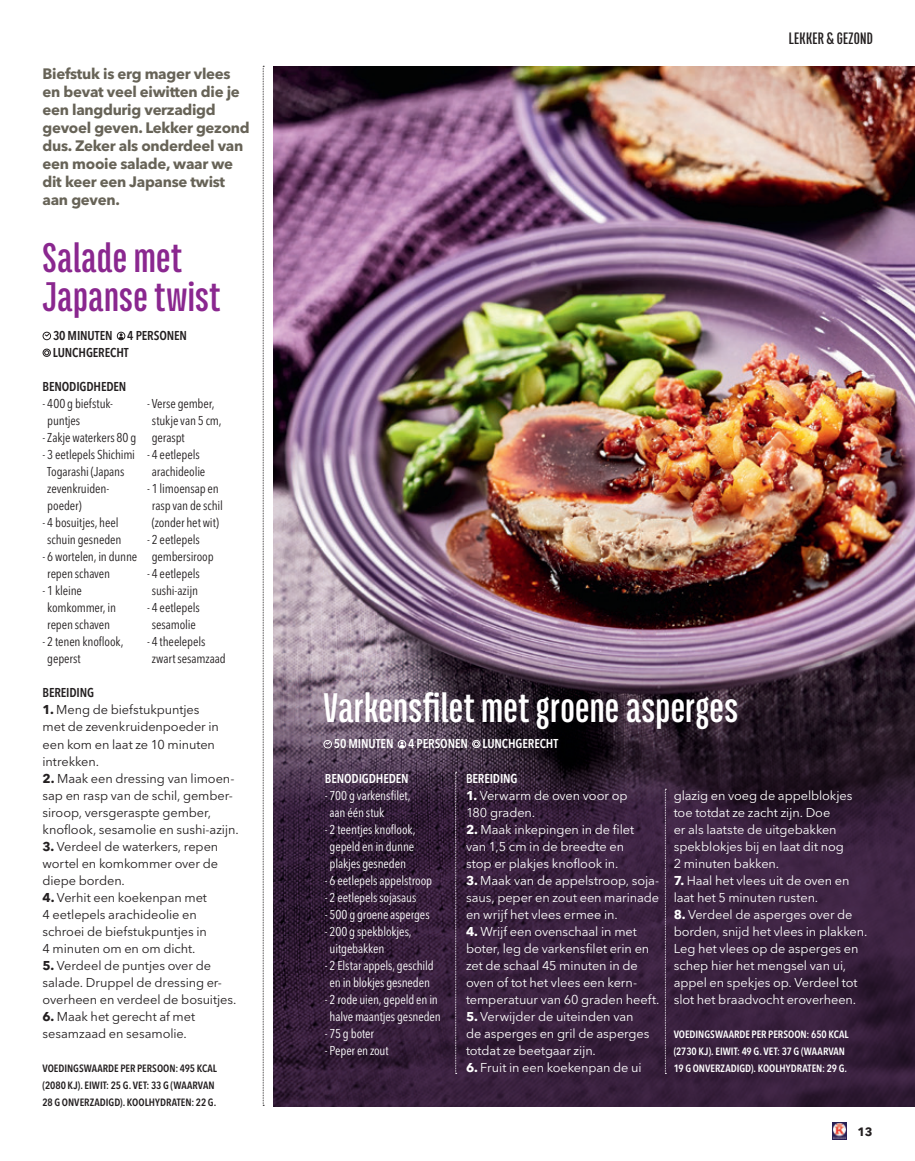
<style>
.page{position:relative;width:915px;height:1161px;background:#fff}
.page>*{position:absolute;margin:0;border:0;box-sizing:border-box;transform-origin:0 0}
.t1{font:700 45px "Titular";letter-spacing:.005em;color:#fff}
.t2{font:700 45px/39px "Titular";letter-spacing:.01em;color:#8a278f}
.t3{font:700 18px "Titular";letter-spacing:.015em;color:#231f20}
.t4{font:700 15px/18px "Avenir Next LT Pro";letter-spacing:-.02em;color:#676357}
.t5{font:12.75px/17px "Avenir Next LT Pro";letter-spacing:-.005em;color:#fff}
.t6{font:12.75px/17px "Avenir Next LT Pro";letter-spacing:-.005em;color:#231f20}
.t7{font:condensed 12.75px/17px "Avenir Next LT Pro";letter-spacing:-.01em;color:#231f20}
.t8{font:condensed 12.75px/17px "Avenir Next LT Pro";letter-spacing:-.01em;color:#fff;text-align:center}
.t9{font:600 condensed 12.75px/17px "Avenir Next LT Pro";letter-spacing:-.01em;color:#231f20}
.t10{font:600 condensed 12.75px "Avenir Next LT Pro";letter-spacing:-.01em;color:#fff}
.t11{font:700 12px "Avenir Next LT Pro";color:#231f20}
.t12{font:600 condensed 10.5px/17px "Avenir Next LT Pro";color:#231f20}
.t13{font:600 condensed 10.5px/17px "Avenir Next LT Pro";color:#fff}
.s1{font-weight:700}
</style>
<div class="page">
<img style="left:832px;top:1123px;width:14px;height:17px">
<img style="left:273px;top:67px;width:641px;height:585px">
<svg style="left:273px;top:652px;width:641px;height:455px;background:#3c263f"></svg>
<div style="left:43px;top:332px;width:8px;height:8px;border:1px solid #231f20;border-radius:50%"></div>
<svg style="left:44px;top:333px;width:6px;height:4px"></svg>
<div style="left:117px;top:332px;width:8px;height:8px;border:1px solid #231f20;border-radius:50%"></div>
<svg style="left:119px;top:333px;width:4px;height:7px"></svg>
<div style="left:43px;top:349px;width:8px;height:8px;border:1px solid #231f20;border-radius:50%"></div>
<svg style="left:44px;top:350px;width:5px;height:5px"></svg>
<div style="left:323px;top:740px;width:9px;height:8px;border:1px solid #fff;border-radius:50%"></div>
<svg style="left:324px;top:741px;width:7px;height:4px"></svg>
<div style="left:397px;top:740px;width:9px;height:8px;border:1px solid #fff;border-radius:50%"></div>
<svg style="left:399px;top:741px;width:5px;height:7px"></svg>
<div style="left:472px;top:740px;width:8px;height:8px;border:1px solid #fff;border-radius:50%"></div>
<svg style="left:474px;top:741px;width:4px;height:5px"></svg>
<svg style="left:263px;top:66px;width:1px;height:1040px"></svg>
<svg style="left:455px;top:772px;width:1px;height:302px"></svg>
<svg style="left:664px;top:789px;width:2px;height:285px"></svg>
<p class="t4" style="left:43px;top:64px;width:208px">Biefstuk is erg mager vlees en bevat veel eiwitten die je een langdurig verzadigd gevoel geven. Lekker gezond dus. Zeker als onderdeel van een mooie salade, waar we dit keer een Japanse twist aan geven.</p>
<h1 class="t2" style="left:43px;top:238px;width:179px">Salade met<br>Japanse twist</h1>
<p class="t9" style="left:53px;top:327px;width:136px">30 MINUTEN 4 PERSONEN<br>LUNCHGERECHT</p>
<p class="t9" style="left:43px;top:378px;width:85px">BENODIGDHEDEN</p>
<p class="t7" style="left:47px;top:395px;width:67px;text-indent:-5px">- 400 g biefstuk&shy;puntjes</p>
<p class="t7" style="left:43px;top:429px;width:95px">- Zakje waterkers 80 g</p>
<p class="t7" style="left:47px;top:446px;width:89px;text-indent:-5px">- 3 eetlepels Shichimi<br>Togarashi (Japans zevenkruiden&shy;poeder)</p>
<p class="t7" style="left:43px;top:514px;width:80px;text-align:center">- 4 bosuitjes, heel schuin gesneden</p>
<p class="t7" style="left:47px;top:548px;width:91px;text-indent:-5px">- 6 wortelen, in dunne repen schaven</p>
<p class="t7" style="left:47px;top:582px;width:70px;text-indent:-5px">- 1 kleine komkommer, in repen schaven</p>
<p class="t7" style="left:47px;top:633px;width:78px;text-indent:-5px">- 2 tenen knoflook, geperst</p>
<p class="t7" style="left:152px;top:395px;width:71px;text-indent:-5px">- Verse gember, stukje van 5 cm, geraspt</p>
<p class="t7" style="left:147px;top:446px;width:60px;text-align:center">- 4 eetlepels arachideolie</p>
<p class="t7" style="left:147px;top:480px;width:77px;text-align:center">- 1 limoensap en rasp van de schil (zonder het wit)</p>
<p class="t7" style="left:152px;top:531px;width:63px;text-indent:-5px">- 2 eetlepels gembersiroop</p>
<p class="t7" style="left:147px;top:565px;width:54px;text-align:center">- 4 eetlepels sushi-azijn</p>
<p class="t7" style="left:147px;top:599px;width:54px;text-align:center">- 4 eetlepels sesamolie</p>
<p class="t7" style="left:152px;top:633px;width:75px;text-indent:-5px">- 4 theelepels zwart sesamzaad</p>
<p class="t9" style="left:43px;top:684px;width:53px">BEREIDING</p>
<p class="t6" style="left:43px;top:701px;width:178px"><span class="s1">1.</span> Meng de biefstukpuntjes met de zevenkruidenpoeder in een kom en laat ze 10 minuten intrekken.</p>
<p class="t6" style="left:43px;top:769px;width:198px"><span class="s1">2.</span> Maak een dressing van limoen&shy;sap en rasp van de schil, gember&shy;siroop, versgeraspte gember, knoflook, sesamolie en sushi-azijn.</p>
<p class="t6" style="left:43px;top:837px;width:177px;text-align:justify"><span class="s1">3.</span> Verdeel de waterkers, repen wortel en komkommer over de diepe borden.</p>
<p class="t6" style="left:43px;top:888px;width:166px"><span class="s1">4.</span> Verhit een koekenpan met<br>4 eetlepels arachideolie en schroei de biefstukpuntjes in<br>4 minuten om en om dicht.</p>
<p class="t6" style="left:43px;top:957px;width:195px"><span class="s1">5.</span> Verdeel de puntjes over de salade. Druppel de dressing er&shy;overheen en verdeel de bosuitjes.</p>
<p class="t6" style="left:43px;top:1008px;width:154px"><span class="s1">6.</span> Maak het gerecht af met sesamzaad en sesamolie.</p>
<p class="t12" style="left:43px;top:1059px;width:176px">VOEDINGSWAARDE PER PERSOON: 495 KCAL (2080 KJ). EIWIT: 25 G. VET: 33 G (WAARVAN<br>28 G ONVERZADIGD). KOOLHYDRATEN: 22 G.</p>
<h2 class="t3" style="left:788px;top:29px;width:86px">LEKKER &amp; GEZOND</h2>
<h1 class="t1" style="left:323px;top:685px;width:416px">Varkensfilet met groene asperges</h1>
<p class="t10" style="left:334px;top:736px;width:226px">50 MINUTEN 4 PERSONEN LUNCHGERECHT</p>
<p class="t10" style="left:325px;top:770px;width:85px">BENODIGDHEDEN</p>
<p class="t8" style="left:329px;top:786px;width:82px;text-align:left;text-indent:-5px">- 700 g varkensfilet, aan één stuk</p>
<p class="t8" style="left:325px;top:820px;width:92px">- 2 teentjes knoflook, gepeld en in dunne plakjes gesneden</p>
<p class="t8" style="left:325px;top:871px;width:109px">- 6 eetlepels appelstroop</p>
<p class="t8" style="left:325px;top:888px;width:93px">- 2 eetlepels sojasaus</p>
<p class="t8" style="left:325px;top:905px;width:106px">- 500 g groene asperges</p>
<p class="t8" style="left:329px;top:922px;width:84px;text-align:left;text-indent:-5px">- 200 g spekblokjes, uitgebakken</p>
<p class="t8" style="left:325px;top:956px;width:110px">- 2 Elstar appels, geschild en in blokjes gesneden</p>
<p class="t8" style="left:325px;top:990px;width:117px">- 2 rode uien, gepeld en in halve maantjes gesneden</p>
<p class="t8" style="left:325px;top:1024px;width:51px">- 75 g boter</p>
<p class="t8" style="left:325px;top:1042px;width:65px">- Peper en zout</p>
<p class="t10" style="left:466px;top:770px;width:53px">BEREIDING</p>
<p class="t5" style="left:466px;top:786px;width:163px"><span class="s1">1.</span> Verwarm de oven voor op<br>180 graden.</p>
<p class="t5" style="left:466px;top:820px;width:169px"><span class="s1">2.</span> Maak inkepingen in de filet van 1,5 cm in de breedte en stop er plakjes knoflook in.</p>
<p class="t5" style="left:466px;top:871px;width:194px;text-align:justify"><span class="s1">3.</span> Maak van de appelstroop, soja&shy;saus, peper en zout een marinade en wrijf het vlees ermee in.</p>
<p class="t5" style="left:466px;top:922px;width:195px"><span class="s1">4.</span> Wrijf een ovenschaal in met boter, leg de varkensfilet erin en zet de schaal 45 minuten in de oven of tot het vlees een kern&shy;temperatuur van 60 graden heeft.</p>
<p class="t5" style="left:466px;top:1008px;width:185px"><span class="s1">5.</span> Verwijder de uiteinden van de asperges en gril de asperges totdat ze beetgaar zijn.</p>
<p class="t5" style="left:466px;top:1059px;width:177px"><span class="s1">6.</span> Fruit in een koekenpan de ui</p>
<p class="t5" style="left:673px;top:786px;width:180px">glazig en voeg de appelblokjes toe totdat ze zacht zijn. Doe<br>er als laatste de uitgebakken spekblokjes bij en laat dit nog<br>2 minuten bakken.</p>
<p class="t5" style="left:673px;top:871px;width:177px"><span class="s1">7.</span> Haal het vlees uit de oven en laat het 5 minuten rusten.</p>
<p class="t5" style="left:673px;top:905px;width:195px"><span class="s1">8.</span> Verdeel de asperges over de borden, snijd het vlees in plakken.<br>Leg het vlees op de asperges en schep hier het mengsel van ui, appel en spekjes op. Verdeel tot slot het braadvocht eroverheen.</p>
<p class="t13" style="left:673px;top:1025px;width:176px">VOEDINGSWAARDE PER PERSOON: 650 KCAL (2730 KJ). EIWIT: 49 G. VET: 37 G (WAARVAN<br>19 G ONVERZADIGD). KOOLHYDRATEN: 29 G.</p>
<p class="t11" style="left:857px;top:1124px;width:16px">13</p>
</div>
